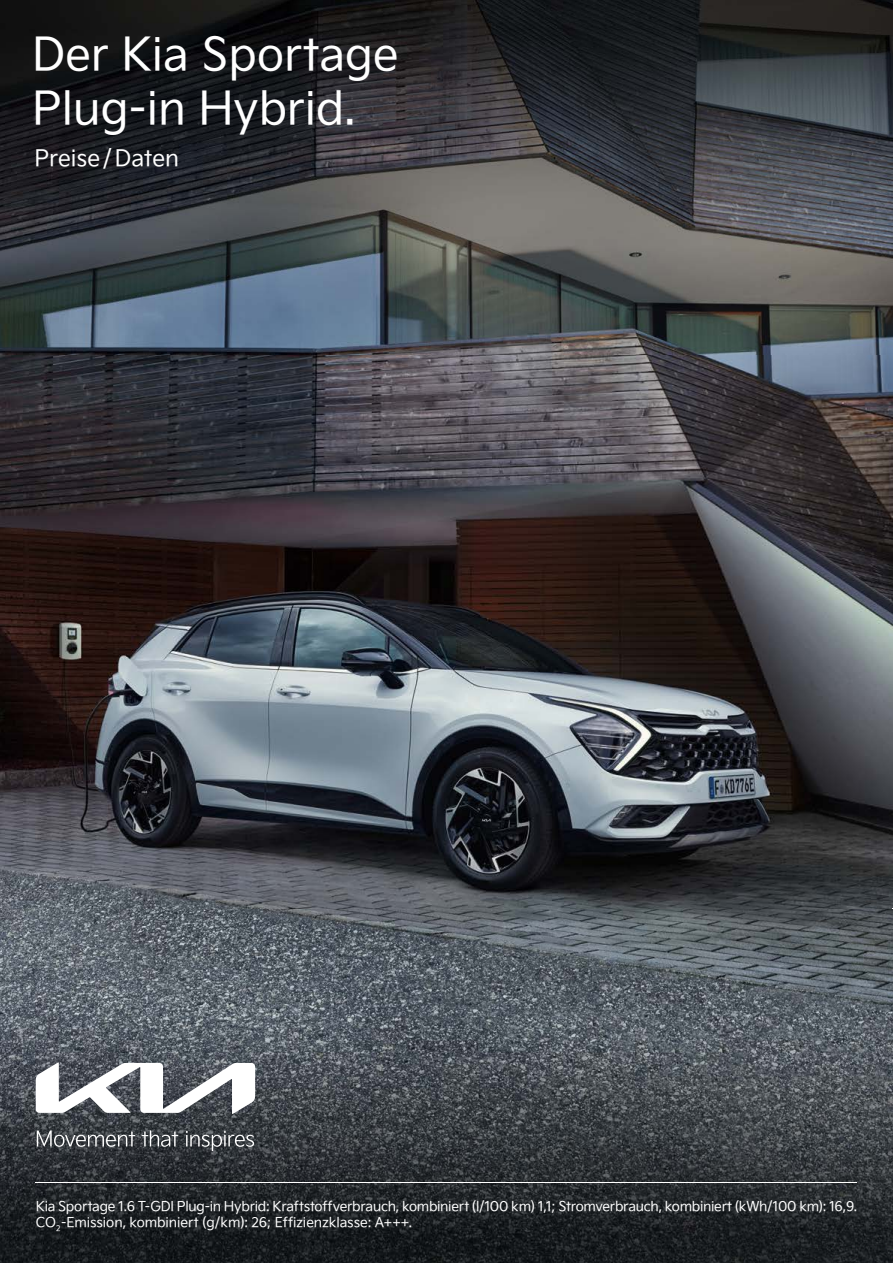
<style>
.page{position:relative;width:893px;height:1263px;background:#fff}
.page>*{position:absolute;margin:0;border:0;box-sizing:border-box;transform-origin:0 0}
.t1{font:45px/54px "Kia Signature OTF Regular";color:#fff}
.t2{font:22.5px "Kia Signature OTF Regular";color:#fff}
.t3{font:13.5px/16.2px "Kia Signature OTF Regular";letter-spacing:-.015em;color:#fff}
</style>
<div class="page">
<img style="left:0;top:354px;width:893px;height:555px">
<img style="left:0;top:0;width:893px;height:354px">
<img style="left:0;top:909px;width:893px;height:354px">
<hr style="left:36px;top:1182px;width:821px;height:1px;background:#fff">
<svg style="left:36px;top:1062px;width:219px;height:52px"></svg>
<svg style="left:37px;top:1130px;width:98px;height:17px;background:#66696c"></svg>
<svg style="left:142px;top:1130px;width:36px;height:17px"></svg>
<svg style="left:186px;top:1131px;width:68px;height:20px"></svg>
<h1 class="t1" style="left:32px;top:24px;width:368px">Der Kia Sportage<br>Plug-in Hybrid.</h1>
<h2 class="t2" style="left:34px;top:141px;width:146px">Preise / Daten</h2>
<p class="t3" style="left:36px;top:1197px;width:823px">Kia Sportage 1.6 T-GDI Plug-in Hybrid: Kraftstoffverbrauch, kombiniert (l/100 km) 1,1; Stromverbrauch, kombiniert (kWh/100 km): 16,9.<br>CO<sub>2</sub>-Emission, kombiniert (g/km): 26; Effizienzklasse: A+++.</p>
</div>
